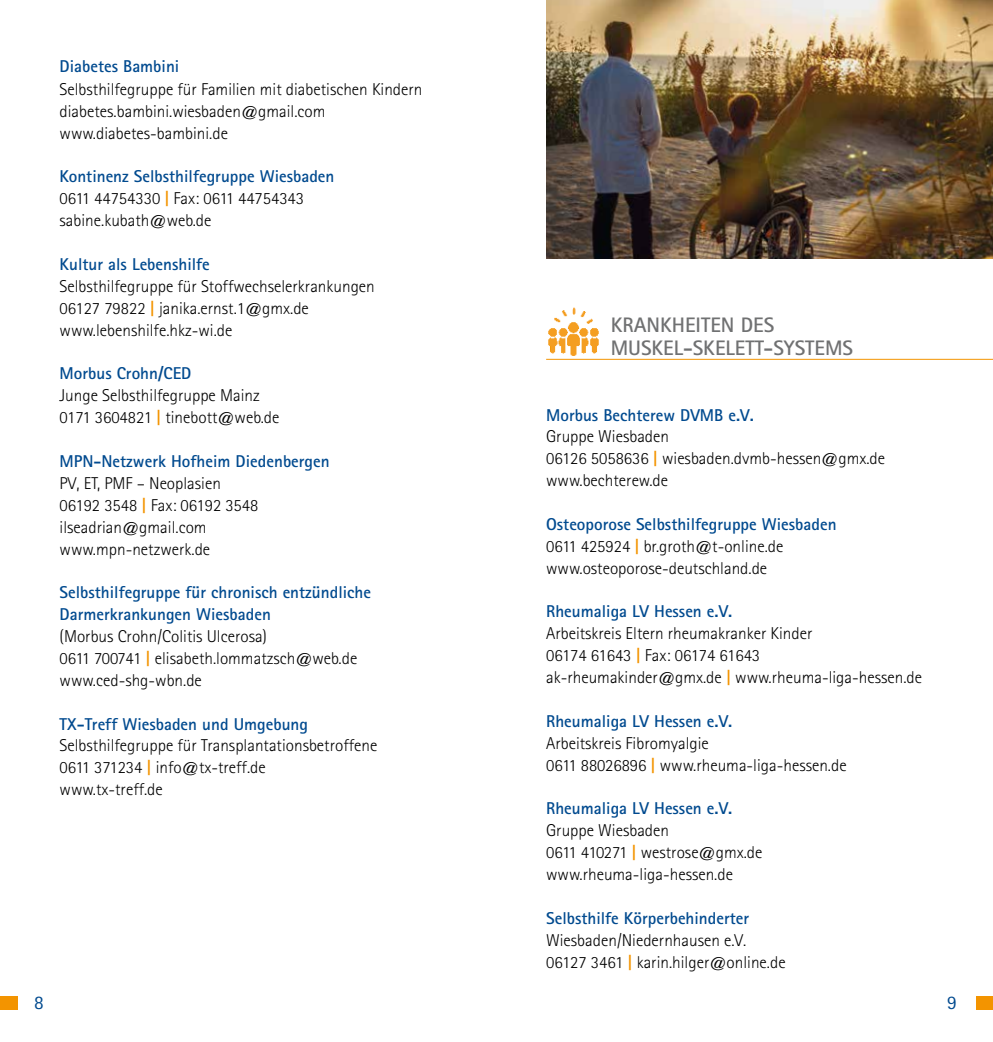
<style>
.page{position:relative;width:993px;height:1042px;background:#fff}
.page>*{position:absolute;margin:0;border:0;box-sizing:border-box;transform-origin:0 0}
.t1{font:700 21px/22.8px "Rotis Sans Serif";color:#707172}
.t2{font:19.25px "Rotis Sans Serif";color:#004a8f}
.t3{font:300 17.15px/21.9px "Rotis Sans Serif";color:#000}
.t4{font:700 17.15px/21.7px "Rotis Sans Serif";color:#004a8f}
.s1{font-weight:700;color:#004a8f}
.s2{font-weight:800;color:#f39400}
</style>
<div class="page">
<div style="left:0;top:996px;width:17px;height:13px;background:#f39400"></div>
<div style="left:976px;top:996px;width:16px;height:13px;background:#f39400"></div>
<img style="left:546px;top:0;width:446px;height:258px">
<img style="left:548px;top:307px;width:51px;height:48px">
<hr style="left:546px;top:359px;width:446px;height:1px;background:#f39400">
<p class="t4" style="left:60px;top:55px;width:121px">Diabetes Bambini</p>
<p class="t3" style="left:60px;top:78px;width:364px">Selbsthilfegruppe für Familien mit diabetischen Kindern diabetes.bambini.wiesbaden@gmail.com www.diabetes-bambini.de</p>
<p class="t3" style="left:60px;top:166px;width:276px"><span class="s1">Kontinenz Selbsthilfegruppe Wiesbaden<br></span>0611 44754330 <span class="s2">|</span> Fax: 0611 44754343 sabine.kubath@web.de</p>
<p class="t4" style="left:60px;top:253px;width:152px">Kultur als Lebenshilfe</p>
<p class="t3" style="left:60px;top:275px;width:317px">Selbsthilfegruppe für Stoffwechselerkrankungen<br>06127 79822 <span class="s2">|</span> janika.ernst.1@gmx.de www.lebenshilfe.hkz-wi.de</p>
<p class="t4" style="left:60px;top:362px;width:133px">Morbus Crohn/CED</p>
<p class="t3" style="left:60px;top:385px;width:221px">Junge Selbsthilfegruppe Mainz<br>0171 3604821 <span class="s2">|</span> tinebott@web.de</p>
<p class="t4" style="left:60px;top:450px;width:271px">MPN-Netzwerk Hofheim Diedenbergen</p>
<p class="t3" style="left:60px;top:472px;width:200px">PV, ET, PMF – Neoplasien<br>06192 3548 <span class="s2">|</span> Fax: 06192 3548 ilseadrian@gmail.com www.mpn-netzwerk.de</p>
<p class="t4" style="left:60px;top:581px;width:313px">Selbsthilfegruppe für chronisch entzündliche<br>Darmerkrankungen Wiesbaden</p>
<p class="t3" style="left:60px;top:625px;width:299px">(Morbus Crohn/Colitis Ulcerosa)<br>0611 700741 <span class="s2">|</span> elisabeth.lommatzsch@web.de www.ced-shg-wbn.de</p>
<p class="t4" style="left:60px;top:712px;width:250px">TX-Treff Wiesbaden und Umgebung</p>
<p class="t3" style="left:60px;top:735px;width:319px">Selbsthilfegruppe für Transplantationsbetroffene<br>0611 371234 <span class="s2">|</span> info@tx-treff.de<br>www.tx-treff.de</p>
<p class="t1" style="left:610px;top:313px;width:244px">KRANKHEITEN DES<br>MUSKEL-SKELETT-SYSTEMS</p>
<p class="t4" style="left:546px;top:403px;width:209px">Morbus Bechterew DVMB e.V.</p>
<p class="t3" style="left:546px;top:426px;width:340px">Gruppe Wiesbaden<br>06126 5058636 <span class="s2">|</span> wiesbaden.dvmb-hessen@gmx.de www.bechterew.de</p>
<p class="t3" style="left:546px;top:513px;width:292px"><span class="s1">Osteoporose Selbsthilfegruppe Wiesbaden<br></span>0611 425924 <span class="s2">|</span> br.groth@t-online.de www.osteoporose-deutschland.de</p>
<p class="t4" style="left:546px;top:600px;width:188px">Rheumaliga LV Hessen e.V.</p>
<p class="t3" style="left:546px;top:622px;width:377px">Arbeitskreis Eltern rheumakranker Kinder<br>06174 61643 <span class="s2">|</span> Fax: 06174 61643 ak-rheumakinder@gmx.de <span class="s2">|</span> www.rheuma-liga-hessen.de</p>
<p class="t4" style="left:546px;top:710px;width:188px">Rheumaliga LV Hessen e.V.</p>
<p class="t3" style="left:546px;top:732px;width:302px">Arbeitskreis Fibromyalgie<br>0611 88026896 <span class="s2">|</span> www.rheuma-liga-hessen.de</p>
<p class="t4" style="left:546px;top:797px;width:188px">Rheumaliga LV Hessen e.V.</p>
<p class="t3" style="left:546px;top:819px;width:218px">Gruppe Wiesbaden<br>0611 410271 <span class="s2">|</span> westrose@gmx.de www.rheuma-liga-hessen.de</p>
<p class="t4" style="left:546px;top:907px;width:204px">Selbsthilfe Körperbehinderter</p>
<p class="t3" style="left:546px;top:929px;width:241px">Wiesbaden/Niedernhausen e.V.<br>06127 3461 <span class="s2">|</span> karin.hilger@online.de</p>
<p class="t2" style="left:34px;top:991px;width:11px">8</p>
<p class="t2" style="left:946px;top:991px;width:11px">9</p>
</div>
